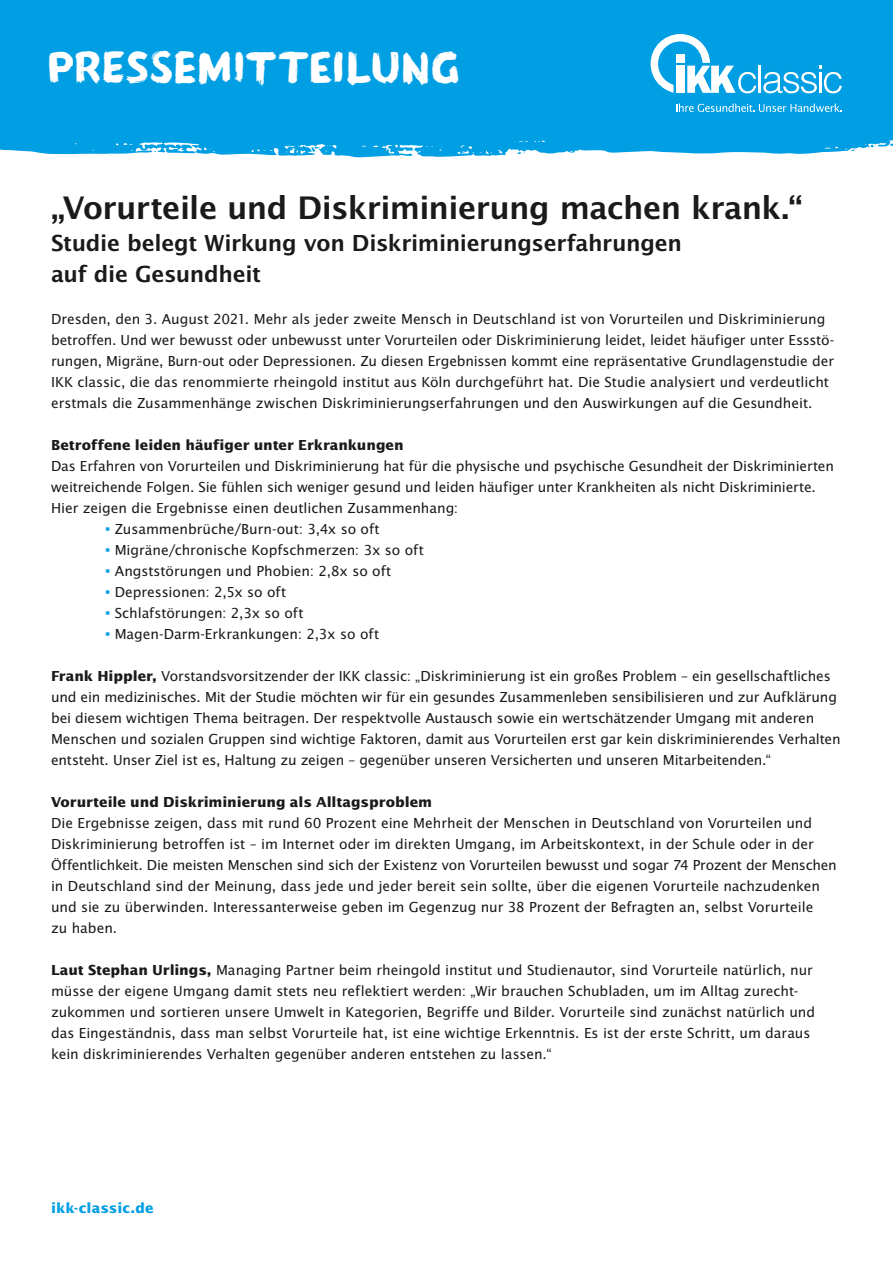
<style>
.page{position:relative;width:893px;height:1263px;background:#fff}
.page>*{position:absolute;margin:0;border:0;box-sizing:border-box;transform-origin:0 0}
.t1{font:45px "IKK Brush";letter-spacing:-.01em;color:#fff}
.t2{font:600 33.75px "Lucida Sans EFOP";letter-spacing:-.015em;color:#1a1a18}
.t3{font:600 24px/31.5px "Lucida Sans EFOP";letter-spacing:-.015em;color:#1a1a18}
.t4{font:15px/21px "Lucida Sans EFOP";letter-spacing:-.005em;color:#1a1a18}
.t5{font:700 15px "Lucida Sans EFOP";letter-spacing:-.005em;color:#1a1a18}
.t6{font:700 15px "Lucida Sans EFOP";color:#009ee3}
.s1{font-family:"Arial";color:#009ee3}
.s2{font-weight:700}
</style>
<div class="page">
<div style="left:0;top:0;width:893px;height:157px;background:#009ee3"></div>
<svg style="left:651px;top:34px;width:105px;height:59px"></svg>
<hr style="left:759px;top:66px;width:2px;height:27px;background:#fff">
<svg style="left:763px;top:66px;width:79px;height:27px"></svg>
<svg style="left:676px;top:103px;width:166px;height:9px"></svg>
<h1 class="t1" style="left:47px;top:38px;width:415px">PRESSEMITTEILUNG</h1>
<h2 class="t2" style="left:51px;top:188px;width:753px">„Vorurteile und Diskriminierung machen krank.“</h2>
<h3 class="t3" style="left:51px;top:228px;width:632px">Studie belegt Wirkung von Diskriminierungserfahrungen auf die Gesundheit</h3>
<p class="t4" style="left:51px;top:309px;width:785px">Dresden, den 3. August 2021. Mehr als jeder zweite Mensch in Deutschland ist von Vorurteilen und Diskriminierung betroffen. Und wer bewusst oder unbewusst unter Vorurteilen oder Diskriminierung leidet, leidet häufiger unter Essstö&shy;rungen, Migräne, Burn-out oder Depressionen. Zu diesen Ergebnissen kommt eine repräsentative Grundlagenstudie der IKK classic, die das renommierte rheingold institut aus Köln durchgeführt hat. Die Studie analysiert und verdeutlicht erstmals die Zusammenhänge zwischen Diskriminierungserfahrungen und den Auswirkungen auf die Gesundheit.</p>
<p class="t5" style="left:51px;top:436px;width:354px">Betroffene leiden häufiger unter Erkrankungen</p>
<p class="t4" style="left:51px;top:456px;width:784px">Das Erfahren von Vorurteilen und Diskriminierung hat für die physische und psychische Gesundheit der Diskriminierten weitreichende Folgen. Sie fühlen sich weniger gesund und leiden häufiger unter Krankheiten als nicht Diskriminierte.<br>Hier zeigen die Ergebnisse einen deutlichen Zusammenhang:</p>
<p class="t4" style="left:105px;top:519px;width:276px"><span class="s1">▪</span> Zusammenbrüche/Burn-out: 3,4x so oft</p>
<p class="t4" style="left:105px;top:540px;width:320px"><span class="s1">▪</span> Migräne/chronische Kopfschmerzen: 3x so oft</p>
<p class="t4" style="left:105px;top:561px;width:288px"><span class="s1">▪</span> Angststörungen und Phobien: 2,8x so oft</p>
<p class="t4" style="left:105px;top:582px;width:183px"><span class="s1">▪</span> Depressionen: 2,5x so oft</p>
<p class="t4" style="left:105px;top:603px;width:200px"><span class="s1">▪</span> Schlafstörungen: 2,3x so oft</p>
<p class="t4" style="left:105px;top:624px;width:276px"><span class="s1">▪</span> Magen-Darm-Erkrankungen: 2,3x so oft</p>
<p class="t4" style="left:51px;top:666px;width:791px"><span class="s2">Frank Hippler,</span> Vorstandsvorsitzender der IKK classic: „Diskriminierung ist ein großes Problem – ein gesellschaftliches und ein medizinisches. Mit der Studie möchten wir für ein gesundes Zusammenleben sensibilisieren und zur Aufklärung bei diesem wichtigen Thema beitragen. Der respektvolle Austausch sowie ein wertschätzender Umgang mit anderen Menschen und sozialen Gruppen sind wichtige Faktoren, damit aus Vorurteilen erst gar kein diskriminierendes Verhalten entsteht. Unser Ziel ist es, Haltung zu zeigen – gegenüber unseren Versicherten und unseren Mitarbeitenden.“</p>
<p class="t5" style="left:51px;top:793px;width:383px">Vorurteile und Diskriminierung als Alltagsproblem</p>
<p class="t4" style="left:51px;top:813px;width:787px">Die Ergebnisse zeigen, dass mit rund 60 Prozent eine Mehrheit der Menschen in Deutschland von Vorurteilen und Diskriminierung betroffen ist – im Internet oder im direkten Umgang, im Arbeitskontext, in der Schule oder in der Öffentlichkeit. Die meisten Menschen sind sich der Existenz von Vorurteilen bewusst und sogar 74 Prozent der Menschen in Deutschland sind der Meinung, dass jede und jeder bereit sein sollte, über die eigenen Vorurteile nachzudenken und sie zu überwinden. Interessanterweise geben im Gegenzug nur 38 Prozent der Befragten an, selbst Vorurteile<br>zu haben.</p>
<p class="t4" style="left:51px;top:960px;width:766px"><span class="s2">Laut Stephan Urlings,</span> Managing Partner beim rheingold institut und Studienautor, sind Vorurteile natürlich, nur müsse der eigene Umgang damit stets neu reflektiert werden: „Wir brauchen Schubladen, um im Alltag zurecht&shy;zukommen und sortieren unsere Umwelt in Kategorien, Begriffe und Bilder. Vorurteile sind zunächst natürlich und das Eingeständnis, dass man selbst Vorurteile hat, ist eine wichtige Erkenntnis. Es ist der erste Schritt, um daraus kein diskriminierendes Verhalten gegenüber anderen entstehen zu lassen.“</p>
<p class="t6" style="left:51px;top:1199px;width:104px">ikk-classic.de</p>
</div>
